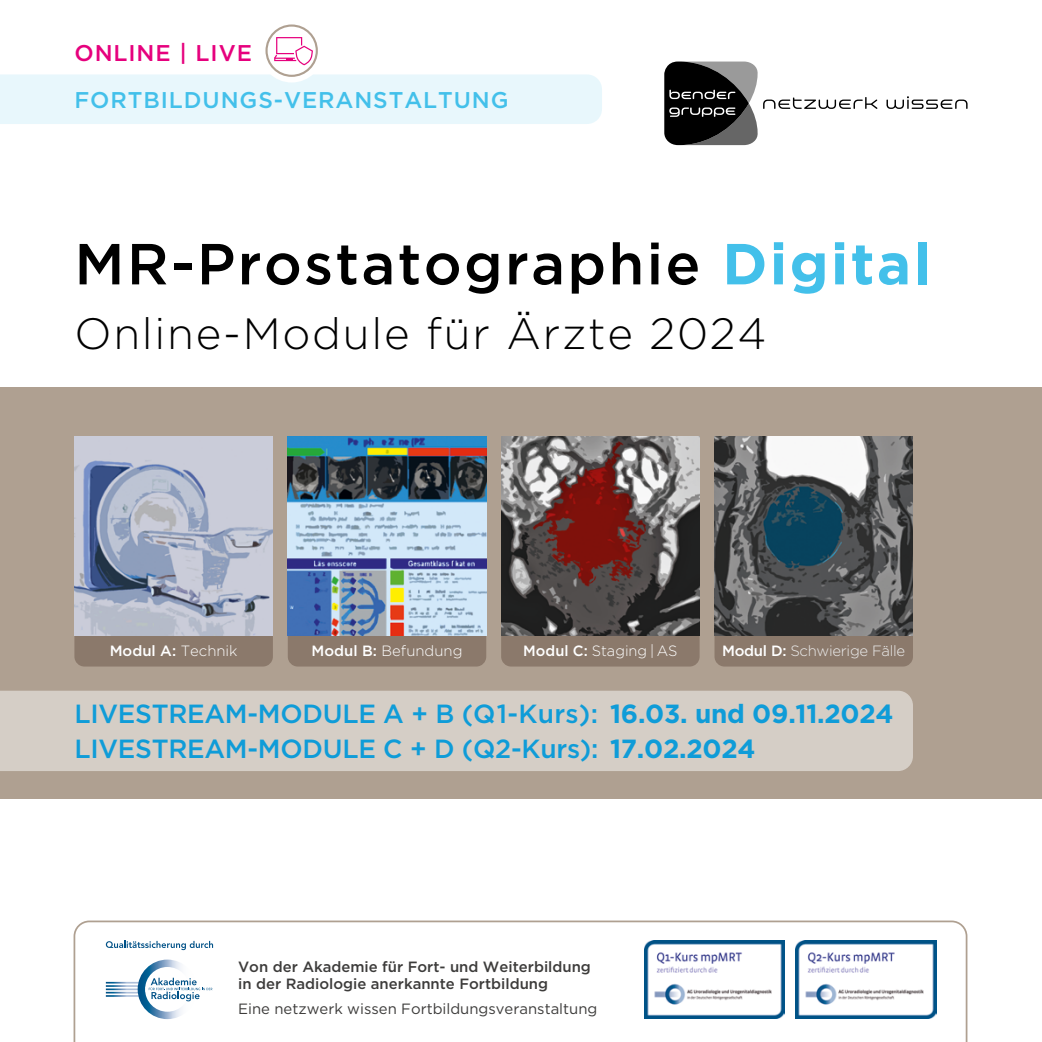
<style>
.page{position:relative;width:1042px;height:1042px;background:#fff}
.page>*{position:absolute;margin:0;border:0;box-sizing:border-box;transform-origin:0 0}
.t1{font:500 57.75px "Gotham";letter-spacing:.04em;color:#000}
.t2{font:300 43.75px "Gotham";letter-spacing:.04em;color:#000}
.t3{font:500 26.25px/35px "Gotham";letter-spacing:-.01em;color:#0f9cd8}
.t4{font:500 22.75px "Gotham";letter-spacing:.04em;color:#43c0ea}
.t5{font:500 22.75px "Gotham";letter-spacing:.04em;color:#e6007d}
.t6{font:500 14.88px/17.5px "Gotham";color:#3d3c3b}
.t7{font:14.88px "Gotham";color:#3d3c3b}
.t8{font:300 14.88px "Gotham";color:#fff}
.t9{font:300 14.88px "Gotham";letter-spacing:-.02em;color:#ececec}
.t10{font:500 14.88px "Gotham";color:#fff}
.s1{font-weight:700;color:#43c0ea}
.s2{font-weight:300}
.s3{font-weight:500}
.s4{font-weight:500;color:#fff}
.s5{font-weight:700}
</style>
<div class="page">
<div style="left:0;top:387px;width:1042px;height:412px;background:#afa091"></div>
<div style="left:0;top:74px;width:602px;height:50px;background:#e8f7fc"></div>
<svg style="left:74px;top:920px;width:893px;height:122px"></svg>
<svg style="left:106px;top:959px;width:106px;height:60px"></svg>
<svg style="left:106px;top:941px;width:107px;height:9px"></svg>
<div style="left:714px;top:616px;width:199px;height:50px;background:#8b796b;border-radius:10px"></div>
<div style="left:501px;top:616px;width:198px;height:50px;background:#8b796b;border-radius:10px"></div>
<div style="left:288px;top:616px;width:198px;height:50px;background:#8b796b;border-radius:10px"></div>
<div style="left:74px;top:616px;width:199px;height:50px;background:#8b796b;border-radius:10px"></div>
<img style="left:74px;top:437px;width:199px;height:198px">
<img style="left:288px;top:437px;width:198px;height:198px">
<img style="left:501px;top:437px;width:198px;height:198px">
<img style="left:714px;top:437px;width:199px;height:198px">
<img style="left:644px;top:941px;width:140px;height:77px">
<img style="left:795px;top:941px;width:141px;height:77px">
<div style="left:260px;top:19px;width:63px;height:63px;background:#fff;border-radius:50%"></div>
<svg style="left:266px;top:26px;width:51px;height:50px"></svg>
<div style="left:265px;top:24px;width:53px;height:53px;border:2px solid #afa091;border-radius:50%"></div>
<svg style="left:274px;top:37px;width:39px;height:28px"></svg>
<svg style="left:763px;top:97px;width:114px;height:12px"></svg>
<svg style="left:886px;top:96px;width:81px;height:13px"></svg>
<svg style="left:664px;top:62px;width:93px;height:83px;background:#3b3b3b"></svg>
<div style="left:703px;top:109px;width:8px;height:5px;background:#000;border-radius:2px"></div>
<div style="left:0;top:691px;width:913px;height:80px;background:#d5cec6"></div>
<p class="t5" style="left:74px;top:38px;width:179px">ONLINE | LIVE</p>
<p class="t4" style="left:74px;top:85px;width:436px">FORTBILDUNGS-VERANSTALTUNG</p>
<h1 class="t1" style="left:74px;top:226px;width:858px">MR-Prostatographie <span class="s1">Digital</span></h1>
<h2 class="t2" style="left:74px;top:306px;width:693px">Online-Module für Ärzte 2024</h2>
<p class="t10" style="left:110px;top:641px;width:129px">Modul A: <span class="s2">Technik</span></p>
<p class="t8" style="left:311px;top:641px;width:152px"><span class="s3">Modul B:</span> Befundung</p>
<p class="t8" style="left:523px;top:641px;width:156px"><span class="s3">Modul C:</span> Staging | AS</p>
<p class="t9" style="left:722px;top:641px;width:185px"><span class="s4">Modul D:</span> Schwierige Fälle</p>
<p class="t3" style="left:74px;top:696px;width:821px">LIVESTREAM-MODULE A + B (Q1-Kurs): <span class="s5">16.03. und 09.11.2024<br></span>LIVESTREAM-MODULE C + D (Q2-Kurs): <span class="s5">17.02.2024</span></p>
<p class="t6" style="left:238px;top:957px;width:354px">Von der Akademie für Fort- und Weiterbildung in der Radiologie anerkannte Fortbildung</p>
<p class="t7" style="left:238px;top:998px;width:361px">Eine netzwerk wissen Fortbildungsveranstaltung</p>
</div>
